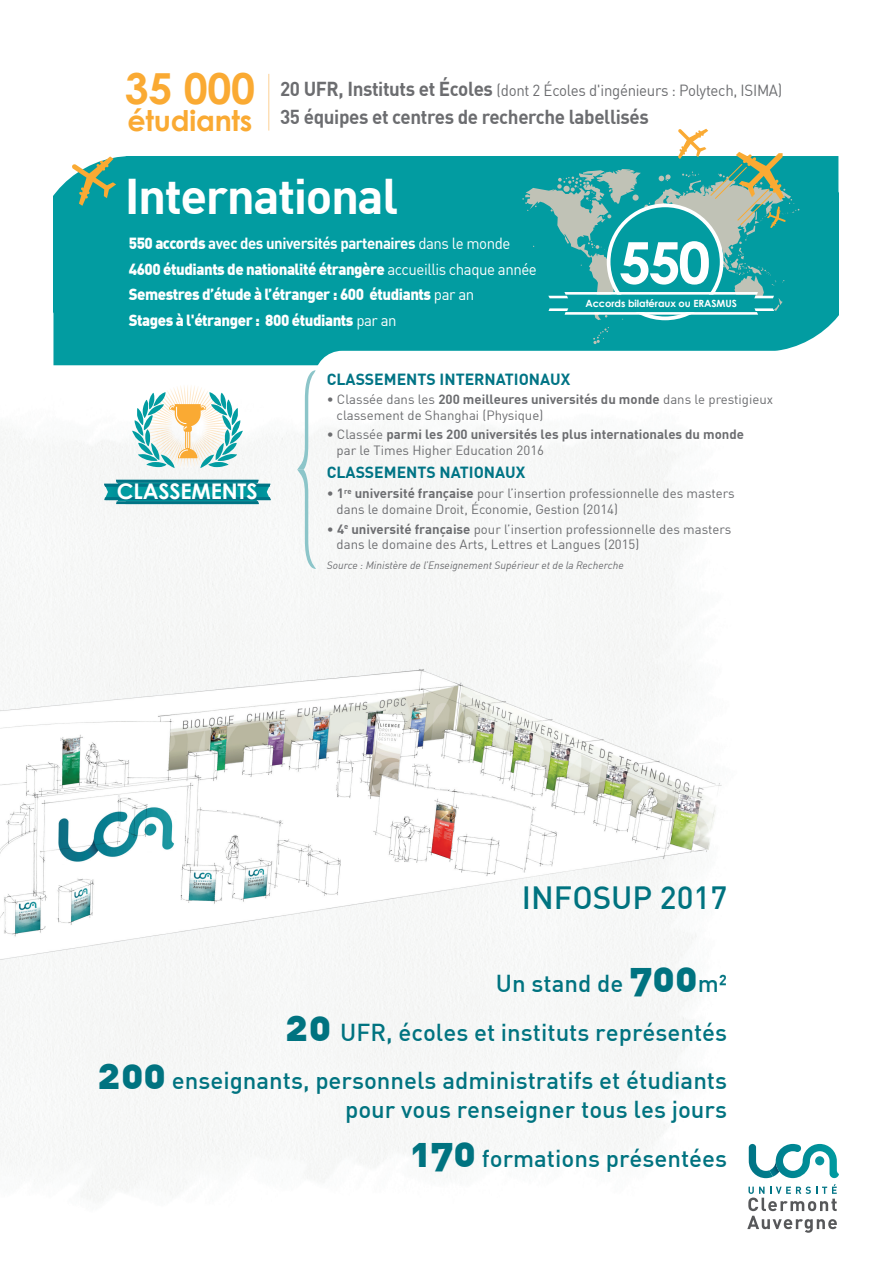
<style>
.page{position:relative;width:893px;height:1263px;background:#fff}
.page>*{position:absolute;margin:0;border:0;box-sizing:border-box;transform-origin:0 0}
.t1{font:700 57.6px "Century Gothic";color:#fff}
.t2{font:700 49.05px "DIN Offc";letter-spacing:-.03em;color:#fff}
.t3{font:700 42.75px "Century Gothic";color:#faaa33}
.t4{font:500 31.5px "DIN";color:#007380}
.t5{font:500 24px/48.6px "DIN";color:#007380;text-align:right}
.t6{font:700 21.45px "Century Gothic";letter-spacing:-.01em;color:#fff}
.t7{font:700 19.8px "DIN Offc";letter-spacing:-.02em;color:#6c6d70;scale:.95 1}
.t8{font:900 15.75px/25.7px "DIN Offc";letter-spacing:-.03em;color:#fff;scale:.95 1}
.t9{font:15.75px "DIN Offc";letter-spacing:-.02em;color:#6c6d70;scale:.95 1}
.t10{font:700 15.75px "DIN Offc";color:#007485}
.t11{font:13.2px/15.8px "DIN Offc";color:#6c6d70}
.t12{font:700 13.2px/15.8px "DIN Offc";color:#6c6d70}
.t13{font:italic 10.5px "DIN Offc";color:#6c6d70}
.t14{font:700 9.9px "Century Gothic";letter-spacing:-.01em;color:#fff}
.s1{font-family:"Century Gothic";font-size:28.5px;color:#faaa33}
.s2{font-weight:700;font-size:19.8px}
.s3{font-weight:700}
.s4{font-weight:400}
.s5{font-family:"DIN Black Alternate";font-weight:400;font-size:40.5px}
</style>
<div class="page">
<svg style="left:747px;top:1184px;width:90px;height:49px"></svg>
<svg style="left:749px;top:1144px;width:90px;height:34px"></svg>
<img style="left:769px;top:1161px;width:10px;height:16px">
<img style="left:0;top:425px;width:722px;height:775px">
<svg style="left:104px;top:480px;width:167px;height:24px;background:#118f99"></svg>
<img style="left:170px;top:388px;width:18px;height:4px">
<img style="left:167px;top:390px;width:18px;height:2px">
<svg style="left:132px;top:392px;width:111px;height:76px"></svg>
<svg style="left:297px;top:370px;width:19px;height:199px"></svg>
<div style="left:53px;top:352px;width:280px;height:13px;background:#029ca1"></div>
<div style="left:53px;top:156px;width:785px;height:196px;background:#029ca1"></div>
<svg style="left:593px;top:327px;width:16px;height:17px"></svg>
<hr style="left:268px;top:74px;width:1px;height:57px;background:#fdd195">
<div style="left:314px;top:351px;width:524px;height:55px;background:#fff;border-radius:28px"></div>
<svg style="left:522px;top:129px;width:277px;height:191px"></svg>
<svg style="left:72px;top:156px;width:44px;height:50px;background:#6cae90"></svg>
<h3 class="t3" style="left:125px;top:56px;width:132px">35 000</h3>
<h3 class="t7" style="left:128px;top:104px;width:550px"><span class="s1">étudiants</span> 35 équipes et centres de recherche labellisés</h3>
<p class="t9" style="left:280px;top:81px;width:530px"><span class="s2">20 UFR, Instituts et Écoles</span> (dont 2 Écoles d'ingénieurs : Polytech, ISIMA)</p>
<h2 class="t2" style="left:125px;top:164px;width:275px">International</h2>
<p class="t8" style="left:129px;top:230px;width:431px">550 accords <span class="s3">avec des universités partenaires</span> <span class="s4">dans le monde </span>4600 étudiants de nationalité étrangère <span class="s4">accueillis chaque année </span>Semestres d’étude à l’étranger : 600 étudiants <span class="s4">par an<br></span>Stages à l'étranger : 800 étudiants <span class="s4">par an</span></p>
<h1 class="t1" style="left:619px;top:219px;width:93px">550</h1>
<p class="t14" style="left:585px;top:295px;width:153px">Accords bilatéraux ou ERASMUS</p>
<h3 class="t6" style="left:117px;top:475px;width:142px">CLASSEMENTS</h3>
<p class="t10" style="left:327px;top:369px;width:245px">CLASSEMENTS INTERNATIONAUX</p>
<p class="t11" style="left:337px;top:392px;width:438px;text-indent:-10px">• Classée dans les <span class="s3">200 meilleures universités du monde</span> dans le prestigieux classement de Shanghai (Physique)</p>
<p class="t12" style="left:337px;top:425px;width:409px;text-indent:-10px"><span class="s4">• Classée</span> parmi les 200 universités les plus internationales du monde <span class="s4">par le Times Higher Education 2016</span></p>
<p class="t10" style="left:327px;top:462px;width:200px">CLASSEMENTS NATIONAUX</p>
<p class="t11" style="left:337px;top:485px;width:400px;text-indent:-10px">• <span class="s3">1</span><sup>re</sup> <span class="s3">université française</span> pour l’insertion professionnelle des masters dans le domaine Droit, Économie, Gestion (2014)</p>
<p class="t11" style="left:337px;top:521px;width:396px;text-indent:-10px">• <span class="s3">4</span><sup>e</sup> <span class="s3">université française</span> pour l’insertion professionnelle des masters dans le domaine des Arts, Lettres et Langues (2015)</p>
<p class="t13" style="left:327px;top:558px;width:299px">Source : Ministère de l’Enseignement Supérieur et de la Recherche</p>
<h3 class="t4" style="left:522px;top:878px;width:207px">INFOSUP 2017</h3>
<h3 class="t5" style="left:98px;top:958px;width:631px">Un stand de <span class="s5">700</span>m²<br><span class="s5">20</span> UFR, écoles et instituts représentés<br><span class="s5">200</span> enseignants, personnels administratifs et étudiants</h3>
<h3 class="t5" style="left:345px;top:1084px;width:384px">pour vous renseigner tous les jours<br><span class="s5">170</span> formations présentées</h3>
</div>
